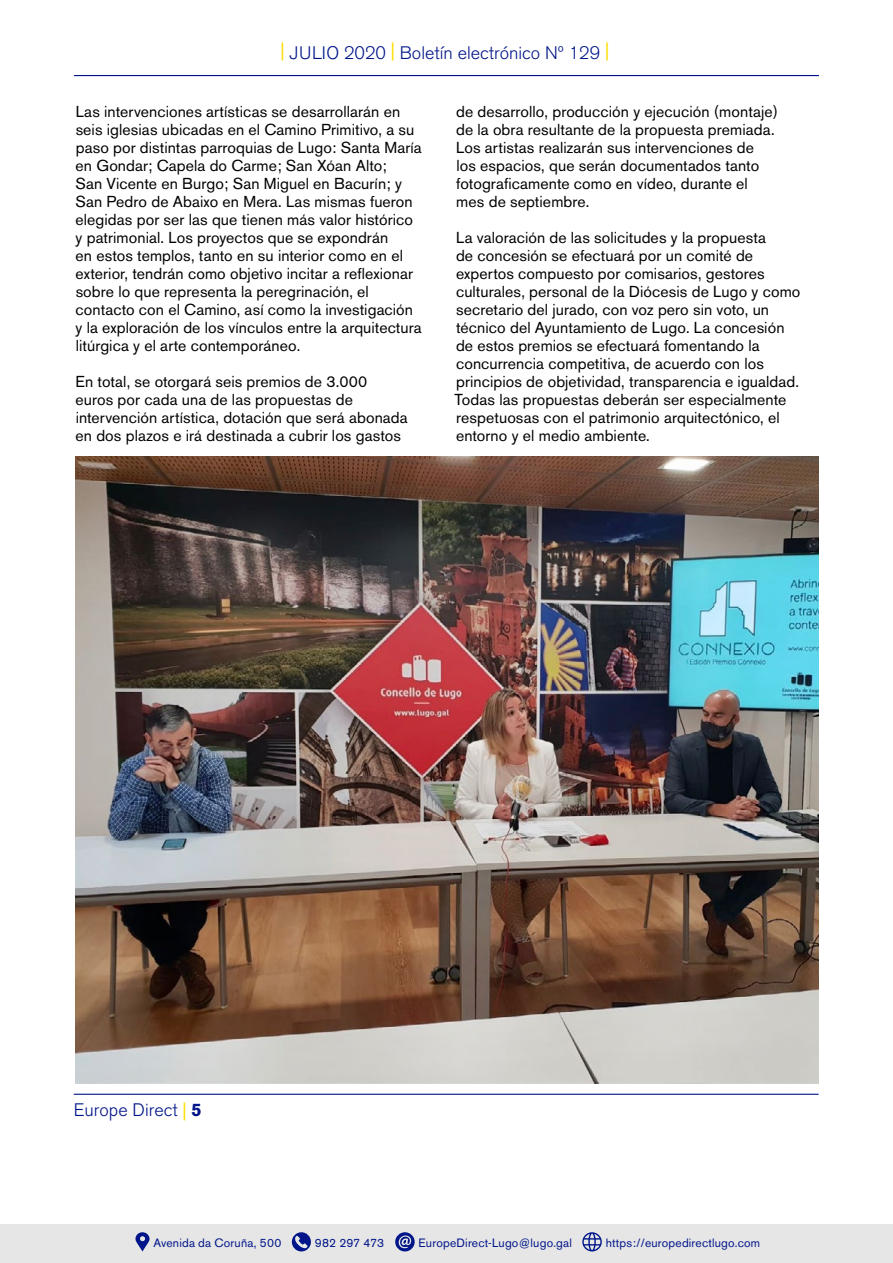
<style>
.page{position:relative;width:893px;height:1263px;background:#fff}
.page>*{position:absolute;margin:0;border:0;box-sizing:border-box;transform-origin:0 0}
.t1{font:300 18px "Akzidenz Grotesk BE";color:#001589}
.t2{font:15.75px/18px "Akzidenz Grotesk BE";letter-spacing:.005em;color:#000}
.t3{font:12px "Akzidenz Grotesk BE";letter-spacing:.015em;color:#001589}
.s1{font-weight:400;color:#fd0}
.s2{font-weight:700}
</style>
<div class="page">
<hr style="left:74px;top:1094px;width:745px;height:1px;background:#001589">
<hr style="left:74px;top:75px;width:745px;height:1px;background:#001589">
<div style="left:0;top:1224px;width:893px;height:39px;background:#e6e6e6"></div>
<svg style="left:135px;top:1232px;width:15px;height:19px"></svg>
<svg style="left:292px;top:1232px;width:19px;height:19px"></svg>
<svg style="left:295px;top:1236px;width:13px;height:12px"></svg>
<svg style="left:395px;top:1232px;width:20px;height:19px"></svg>
<svg style="left:399px;top:1235px;width:12px;height:13px"></svg>
<svg style="left:582px;top:1232px;width:20px;height:19px"></svg>
<img style="left:75px;top:456px;width:743px;height:627px">
<p class="t1" style="left:280px;top:43px;width:330px"><sup>|</sup> JULIO 2020 <sup>|</sup> Boletín electrónico Nº 129 <sup>|</sup></p>
<p class="t2" style="left:75px;top:102px;width:348px">Las intervenciones artísticas se desarrollarán en seis iglesias ubicadas en el Camino Primitivo, a su paso por distintas parroquias de Lugo: Santa María en Gondar; Capela do Carme; San Xóan Alto;<br>San Vicente en Burgo; San Miguel en Bacurín; y San Pedro de Abaixo en Mera. Las mismas fueron elegidas por ser las que tienen más valor histórico y patrimonial. Los proyectos que se expondrán<br>en estos templos, tanto en su interior como en el exterior, tendrán como objetivo incitar a reflexionar sobre lo que representa la peregrinación, el contacto con el Camino, así como la investigación y la exploración de los vínculos entre la arquitectura litúrgica y el arte contemporáneo.</p>
<p class="t2" style="left:76px;top:372px;width:334px">En total, se otorgará seis premios de 3.000 euros por cada una de las propuestas de intervención artística, dotación que será abonada en dos plazos e irá destinada a cubrir los gastos</p>
<p class="t2" style="left:456px;top:102px;width:323px">de desarrollo, producción y ejecución (montaje) de la obra resultante de la propuesta premiada.<br>Los artistas realizarán sus intervenciones de<br>los espacios, que serán documentados tanto fotograficamente como en vídeo, durante el mes de septiembre.</p>
<p class="t2" style="left:454px;top:228px;width:348px">La valoración de las solicitudes y la propuesta<br>de concesión se efectuará por un comité de expertos compuesto por comisarios, gestores culturales, personal de la Diócesis de Lugo y como secretario del jurado, con voz pero sin voto, un técnico del Ayuntamiento de Lugo. La concesión de estos premios se efectuará fomentando la concurrencia competitiva, de acuerdo con los principios de objetividad, transparencia e igualdad.<br>Todas las propuestas deberán ser especialmente respetuosas con el patrimonio arquitectónico, el entorno y el medio ambiente.</p>
<p class="t1" style="left:74px;top:1100px;width:129px">Europe Direct <span class="s1">|</span> <span class="s2">5</span></p>
<p class="t3" style="left:153px;top:1236px;width:129px">Avenida da Coruña, 500</p>
<p class="t3" style="left:315px;top:1236px;width:71px">982 297 473</p>
<p class="t3" style="left:419px;top:1236px;width:155px">EuropeDirect-Lugo@lugo.gal</p>
<p class="t3" style="left:606px;top:1236px;width:156px">https://europedirectlugo.com</p>
</div>
